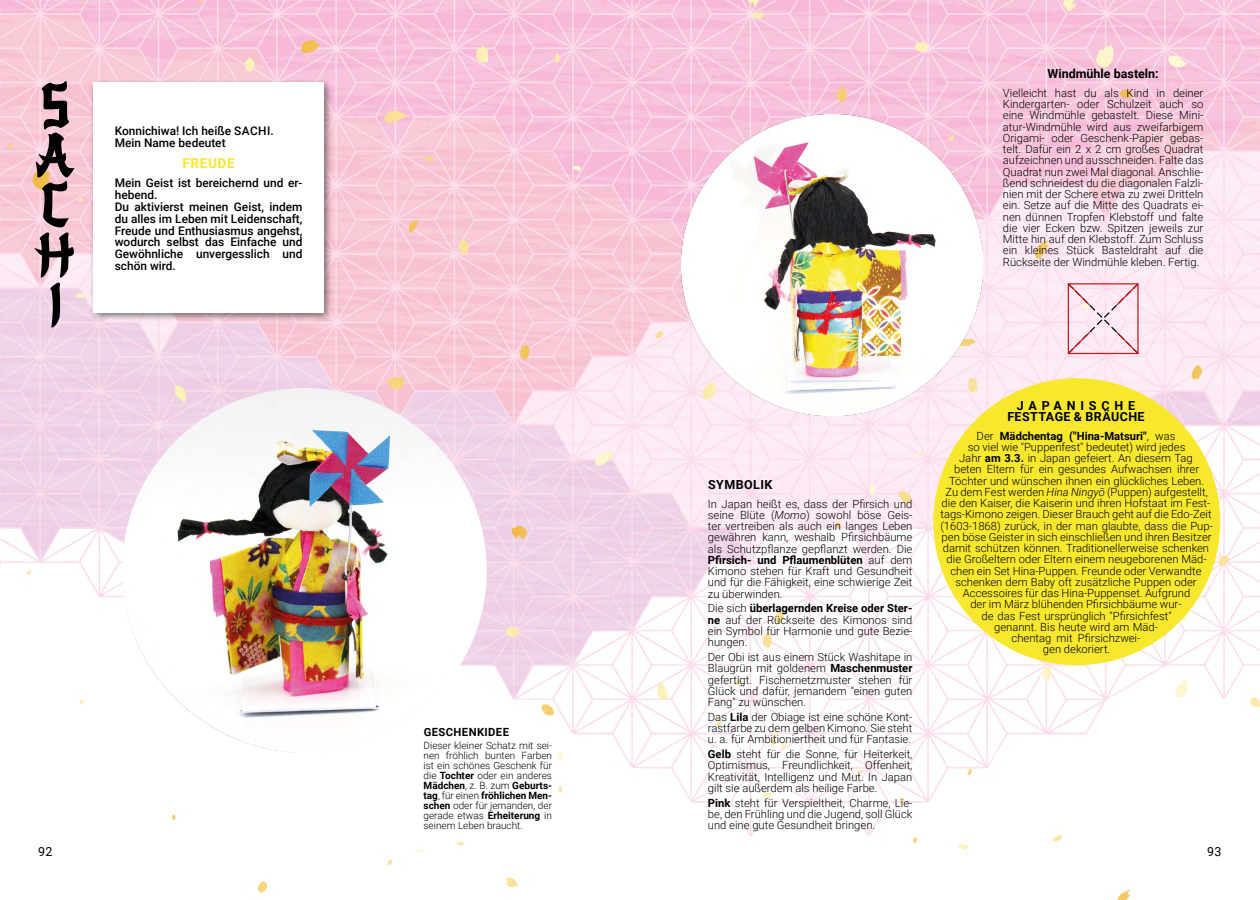
<style>
.page{position:relative;width:1260px;height:900px;background:#fff}
.page>*{position:absolute;margin:0;border:0;box-sizing:border-box;transform-origin:0 0}
.t1{font:700 13.75px "Roboto";letter-spacing:.035em;color:#f7e82d}
.t2{font:700 12.5px/11.2px "Roboto";letter-spacing:.035em;color:#000;text-align:center}
.t3{font:700 12.5px "Roboto";color:#000}
.t4{font:12.5px "Roboto";color:#000}
.t5{font:500 11.88px/11.9px "Roboto";color:#000}
.t6{font:300 11.25px/11.2px "Roboto";color:#000;text-align:justify}
.t7{font:700 11.25px "Roboto";letter-spacing:.035em;color:#000}
.t8{font:300 10px/10px "Roboto";color:#000;text-align:justify}
.s1{font-weight:700}
.s2{font-style:italic}
</style>
<div class="page">
<img style="left:0;top:0;width:1260px;height:900px">
<img style="left:210px;top:388px;width:94px;height:27px">
<img style="left:681px;top:115px;width:301px;height:300px">
<div style="left:933px;top:378px;width:287px;height:287px;background:#f7e82d;border-radius:50%"></div>
<svg style="left:1066px;top:282px;width:74px;height:73px;background:#f5dde8"></svg>
<div style="left:1068px;top:283px;width:71px;height:71px;border:1px solid #cd171a"></div>
<svg style="left:34px;top:81px;width:41px;height:247px;background:#ac9098"></svg>
<div style="left:89px;top:78px;width:244px;height:244px;background:#000;opacity:.5"></div>
<div style="left:93px;top:82px;width:231px;height:231px;background:#fff"></div>
<p class="t5" style="left:115px;top:124px;width:159px;line-height:12.5px">Konnichiwa! Ich heiße SACHI.<br>Mein Name bedeutet</p>
<p class="t1" style="left:183px;top:154px;width:54px">FREUDE</p>
<p class="t5" style="left:115px;top:177px;width:189px">Mein Geist ist bereichernd und er&shy;hebend.</p>
<p class="t5" style="left:115px;top:200px;width:189px;text-align:justify">Du aktivierst meinen Geist, indem du alles im Leben mit Leidenschaft, Freude und Enthusiasmus angehst, wodurch selbst das Einfache und Gewöhnliche unvergesslich und schön wird.</p>
<p class="t7" style="left:424px;top:724px;width:87px">GESCHENKIDEE</p>
<p class="t8" style="left:424px;top:740px;width:130px">Dieser kleiner Schatz mit sei&shy;nen fröhlich bunten Farben ist ein schönes Geschenk für die <span class="s1">Tochter</span> oder ein anderes <span class="s1">Mädchen</span>, z. B. zum <span class="s1">Geburts&shy;tag</span>, für einen <span class="s1">fröhlichen Men&shy;schen</span> oder für jemanden, der gerade etwas <span class="s1">Erheiterung</span> in seinem Leben braucht.</p>
<p class="t3" style="left:1048px;top:65px;width:113px">Windmühle basteln:</p>
<p class="t6" style="left:1003px;top:87px;width:202px">Vielleicht hast du als Kind in deiner Kindergarten- oder Schulzeit auch so eine Windmühle gebastelt. Diese Mini&shy;atur-Windmühle wird aus zweifarbigem Origami- oder Geschenk-Papier gebas&shy;telt. Dafür ein 2 x 2 cm großes Quadrat aufzeichnen und ausschneiden. Falte das Quadrat nun zwei Mal diagonal. Anschlie&shy;ßend schneidest du die diagonalen Falzli&shy;nien mit der Schere etwa zu zwei Dritteln ein. Setze auf die Mitte des Quadrats ei&shy;nen dünnen Tropfen Klebstoff und falte die vier Ecken bzw. Spitzen jeweils zur Mitte hin auf den Klebstoff. Zum Schluss ein kleines Stück Basteldraht auf die Rückseite der Windmühle kleben. Fertig.</p>
<p class="t2" style="left:708px;top:479px;width:66px">SYMBOLIK</p>
<p class="t6" style="left:708px;top:498px;width:206px">In Japan heißt es, dass der Pfirsich und seine Blüte (<span class="s2">Momo</span>) sowohl böse Geis&shy;ter vertreiben als auch ein langes Leben gewähren kann, weshalb Pfirsichbäume als Schutzpflanze gepflanzt werden. Die <span class="s1">Pfirsich- und Pflaumenblüten</span> auf dem Kimono stehen für Kraft und Gesundheit und für die Fähigkeit, eine schwierige Zeit zu überwinden.</p>
<p class="t6" style="left:708px;top:602px;width:206px">Die sich <span class="s1">überlagernden Kreise oder Ster&shy;ne</span> auf der Rückseite des Kimonos sind ein Symbol für Harmonie und gute Bezie&shy;hungen.</p>
<p class="t6" style="left:708px;top:651px;width:206px">Der Obi ist aus einem Stück Washitape in Blaugrün mit goldenem <span class="s1">Maschenmuster </span>gefertigt. Fischernetzmuster stehen für Glück und dafür, jemandem "einen guten Fang" zu wünschen.</p>
<p class="t6" style="left:708px;top:711px;width:206px">Das <span class="s1">Lila</span> der Obiage ist eine schöne Kont&shy;rastfarbe zu dem gelben Kimono. Sie steht u. a. für Ambitioniertheit und für Fantasie.</p>
<p class="t6" style="left:708px;top:748px;width:206px"><span class="s1">Gelb</span> steht für die Sonne, für Heiterkeit, Optimismus, Freundlichkeit, Offenheit, Kreativität, Intelligenz und Mut. In Japan gilt sie außerdem als heilige Farbe.</p>
<p class="t6" style="left:708px;top:797px;width:206px"><span class="s1">Pink</span> steht für Verspieltheit, Charme, Lie&shy;be, den Frühling und die Jugend, soll Glück und eine gute Gesundheit bringen.</p>
<p class="t2" style="left:1007px;top:399px;width:139px">JAPANISCHE<br>FESTTAGE &amp; BRÄUCHE</p>
<p class="t6" style="left:940px;top:430px;width:274px;text-align:center">Der <span class="s1">Mädchentag ("Hina-Matsuri"</span>, was<br>so viel wie "Puppenfest" bedeutet) wird jedes<br>Jahr <span class="s1">am 3.3.</span> in Japan gefeiert. An diesem Tag<br>beten Eltern für ein gesundes Aufwachsen ihrer Töchter und wünschen ihnen ein glückliches Leben.<br>Zu dem Fest werden <span class="s2">Hina Ningyō</span> (Puppen) aufgestellt, die den Kaiser, die Kaiserin und ihren Hofstaat im Fest&shy;tags-Kimono zeigen. Dieser Brauch geht auf die Edo-Zeit (1603-1868) zurück, in der man glaubte, dass die Pup&shy;pen böse Geister in sich einschließen und ihren Besitzer damit schützen können. Traditionellerweise schenken die Großeltern oder Eltern einem neugeborenen Mäd&shy;chen ein Set Hina-Puppen. Freunde oder Verwandte schenken dem Baby oft zusätzliche Puppen oder Accessoires für das Hina-Puppenset. Aufgrund<br>der im März blühenden Pfirsichbäume wur-<br>de das Fest ursprünglich "Pfirsichfest"<br>genannt. Bis heute wird am Mäd-<br>chentag mit Pfirsichzwei-<br>gen dekoriert.</p>
<p class="t4" style="left:38px;top:843px;width:16px">92</p>
<p class="t4" style="left:1207px;top:843px;width:16px">93</p>
</div>
